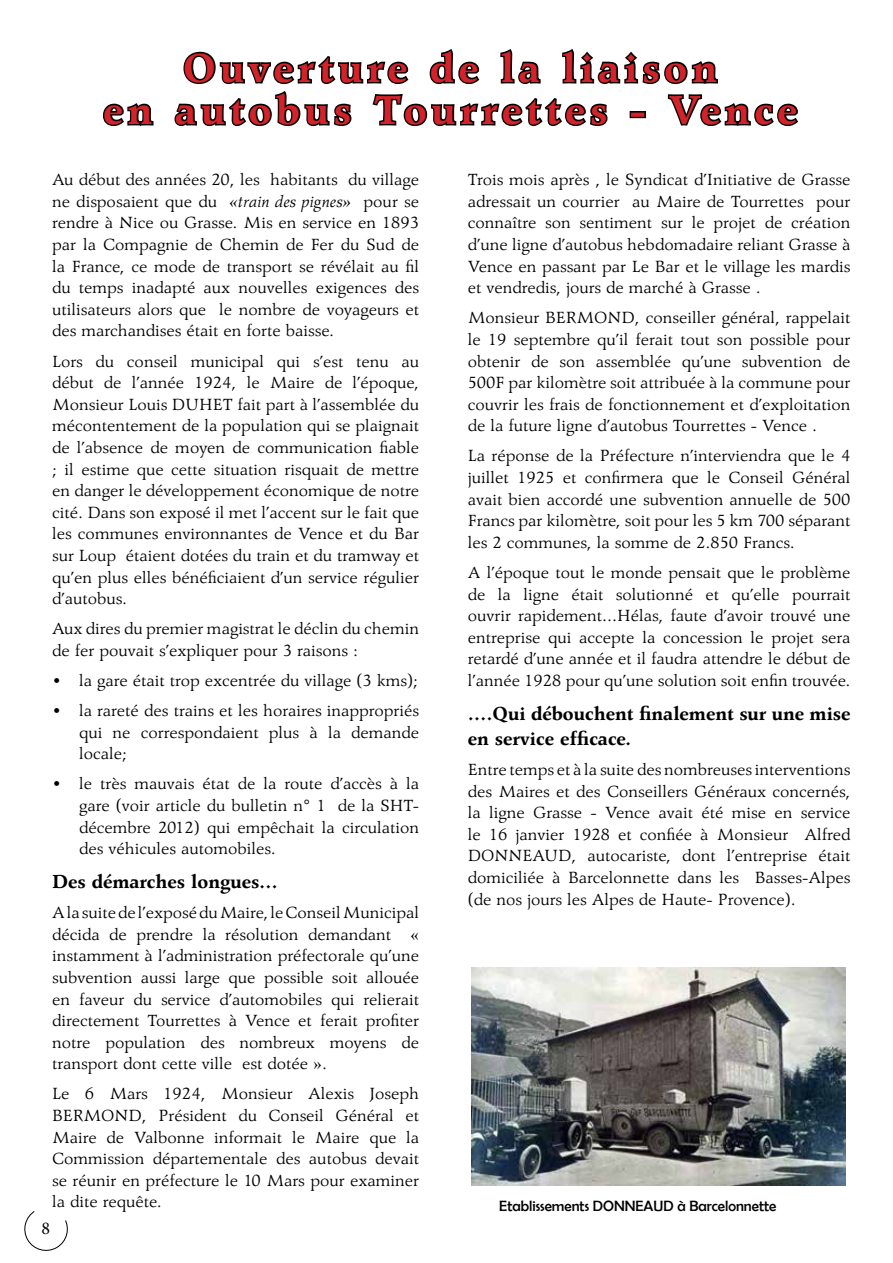
<style>
.page{position:relative;width:893px;height:1263px;background:#fff}
.page>*{position:absolute;margin:0;border:0;box-sizing:border-box;transform-origin:0 0}
.t1{font:700 45px/42px "Agfa Wile Roman Std";letter-spacing:.1em;color:#d2232a;text-align:center}
.t2{font:700 21px/25.2px "Agfa Wile Roman Std";color:#000}
.t3{font:18px/21.6px "Agfa Wile Roman Std";color:#000;text-align:justify}
.t4{font:18px "Minion Pro";color:#000}
.t5{font:15px "Berlin Sans FB";color:#000}
.s1{font-style:italic}
</style>
<div class="page">
<svg style="left:24px;top:1211px;width:44px;height:40px"></svg>
<svg style="left:103px;top:103px;width:51px;height:23px"></svg>
<svg style="left:174px;top:49px;width:624px;height:77px"></svg>
<img style="left:471px;top:967px;width:374px;height:218px">
<h1 class="t1" style="left:103px;top:47px;width:696px">Ouverture de la liaison<br>en autobus Tourrettes - Vence</h1>
<p class="t3" style="left:52px;top:169px;width:369px">Au début des années 20, les habitants du village ne disposaient que du <span class="s1">«train des pignes»</span> pour se rendre à Nice ou Grasse. Mis en service en 1893 par la Compagnie de Chemin de Fer du Sud de la France, ce mode de transport se révélait au fil du temps inadapté aux nouvelles exigences des utilisateurs alors que le nombre de voyageurs et des marchandises était en forte baisse.</p>
<p class="t3" style="left:52px;top:350px;width:369px">Lors du conseil municipal qui s’est tenu au début de l’année 1924, le Maire de l’époque, Monsieur Louis DUHET fait part à l’assemblée du mécontentement de la population qui se plaignait de l’absence de moyen de communication fiable ; il estime que cette situation risquait de mettre en danger le développement économique de notre cité. Dans son exposé il met l’accent sur le fait que les communes environnantes de Vence et du Bar sur Loup étaient dotées du train et du tramway et qu’en plus elles bénéficiaient d’un service régulier d’autobus.</p>
<p class="t3" style="left:52px;top:618px;width:369px">Aux dires du premier magistrat le déclin du chemin de fer pouvait s’expliquer pour 3 raisons :</p>
<p class="t3" style="left:52px;top:670px;width:367px">• la gare était trop excentrée du village (3 kms);</p>
<p class="t3" style="left:79px;top:700px;width:342px;text-indent:-27px">• la rareté des trains et les horaires inappropriés qui ne correspondaient plus à la demande locale;</p>
<p class="t3" style="left:79px;top:773px;width:342px;text-indent:-27px">• le très mauvais état de la route d’accès à la gare (voir article du bulletin n° 1 de la SHT&shy;décembre 2012) qui empêchait la circulation des véhicules automobiles.</p>
<p class="t2" style="left:52px;top:869px;width:227px">Des démarches longues…</p>
<p class="t3" style="left:52px;top:902px;width:369px">A la suite de l’exposé du Maire, le Conseil Municipal décida de prendre la résolution demandant « instamment à l’administration préfectorale qu’une subvention aussi large que possible soit allouée en faveur du service d’automobiles qui relierait directement Tourrettes à Vence et ferait profiter notre population des nombreux moyens de transport dont cette ville est dotée ».</p>
<p class="t3" style="left:52px;top:1083px;width:369px">Le 6 Mars 1924, Monsieur Alexis Joseph BERMOND, Président du Conseil Général et Maire de Valbonne informait le Maire que la Commission départementale des autobus devait se réunir en préfecture le 10 Mars pour examiner la dite requête.</p>
<p class="t4" style="left:41px;top:1216px;width:10px">8</p>
<p class="t3" style="left:468px;top:169px;width:384px">Trois mois après , le Syndicat d’Initiative de Grasse adressait un courrier au Maire de Tourrettes pour connaître son sentiment sur le projet de création d’une ligne d’autobus hebdomadaire reliant Grasse à Vence en passant par Le Bar et le village les mardis et vendredis, jours de marché à Grasse .</p>
<p class="t3" style="left:468px;top:307px;width:384px">Monsieur BERMOND, conseiller général, rappelait le 19 septembre qu’il ferait tout son possible pour obtenir de son assemblée qu’une subvention de 500F par kilomètre soit attribuée à la commune pour couvrir les frais de fonctionnement et d’exploitation de la future ligne d’autobus Tourrettes - Vence .</p>
<p class="t3" style="left:468px;top:445px;width:384px">La réponse de la Préfecture n’interviendra que le 4 juillet 1925 et confirmera que le Conseil Général avait bien accordé une subvention annuelle de 500<br>Francs par kilomètre, soit pour les 5 km 700 séparant les 2 communes, la somme de 2.850 Francs.</p>
<p class="t3" style="left:468px;top:562px;width:384px">A l’époque tout le monde pensait que le problème de la ligne était solutionné et qu’elle pourrait ouvrir rapidement…Hélas, faute d’avoir trouvé une entreprise qui accepte la concession le projet sera retardé d’une année et il faudra attendre le début de l’année 1928 pour qu’une solution soit enfin trouvée.</p>
<p class="t2" style="left:468px;top:700px;width:384px">….Qui débouchent finalement sur une mise en service efficace.</p>
<p class="t3" style="left:468px;top:759px;width:384px">Entre temps et à la suite des nombreuses interventions des Maires et des Conseillers Généraux concernés, la ligne Grasse - Vence avait été mise en service le 16 janvier 1928 et confiée à Monsieur Alfred DONNEAUD, autocariste, dont l’entreprise était domiciliée à Barcelonnette dans les Basses-Alpes (de nos jours les Alpes de Haute- Provence).</p>
<p class="t5" style="left:499px;top:1197px;width:279px">Etablissements DONNEAUD à Barcelonnette</p>
</div>
